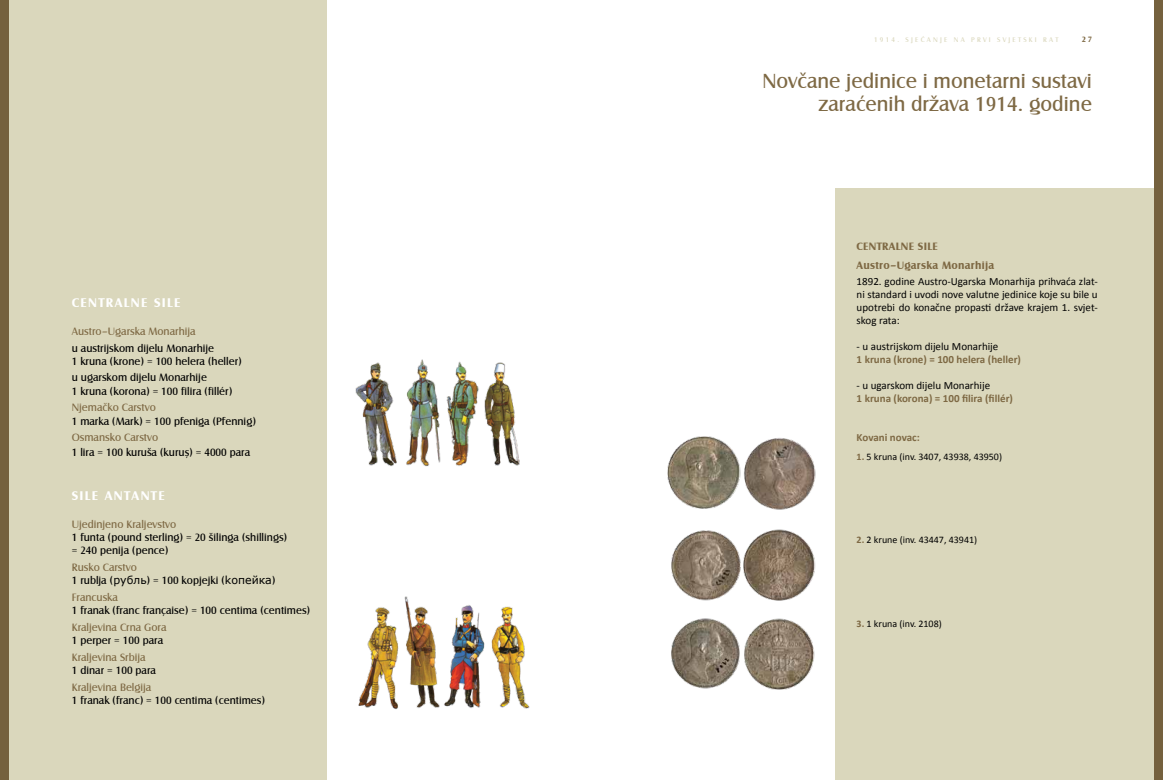
<style>
.page{position:relative;width:1163px;height:780px;background:#fff}
.page>*{position:absolute;margin:0;border:0;box-sizing:border-box;transform-origin:0 0}
.t1{font:21px/23.1px "Castle T";color:#7e6944;text-align:right}
.t2{font:700 13px "Castle T";letter-spacing:.1em;color:#fff}
.t3{font:11px/13.2px "Castle T";color:#000}
.t4{font:11px/13px "Calibri";color:#000;text-align:justify}
.t5{font:700 11px/13px "Calibri";color:#7e6944}
.t6{font:11px/13.2px "Castle T";color:#7e6944}
.t7{font:700 11px/18.7px "Castle T";letter-spacing:.025em;color:#7e6944}
.t8{font:10px "Calibri";color:#000}
.t9{font:700 8px "Castle T";color:#7e6944}
.t10{font:7px "Castle T";letter-spacing:.32em;color:#dad7bc}
.s1{color:#7e6944}
.s2{font-family:"Verdana"}
.s3{color:#000}
.s4{font-weight:400;color:#000}
.s5{font-weight:700;color:#7e6944}
</style>
<div class="page">
<div style="left:0;top:0;width:326px;height:780px;background:#dad7bc"></div>
<div style="left:0;top:0;width:9px;height:780px;background:#75613e"></div>
<img style="left:355px;top:359px;width:165px;height:108px">
<img style="left:358px;top:596px;width:172px;height:114px">
<div style="left:835px;top:189px;width:327px;height:591px;background:#dad7bc"></div>
<div style="left:1154px;top:0;width:8px;height:780px;background:#75613e"></div>
<img style="left:744px;top:438px;width:72px;height:72px">
<img style="left:667px;top:436px;width:74px;height:73px">
<img style="left:671px;top:530px;width:64px;height:71px">
<img style="left:735px;top:529px;width:81px;height:72px">
<img style="left:671px;top:618px;width:65px;height:71px">
<img style="left:736px;top:618px;width:79px;height:72px">
<p class="t2" style="left:72px;top:294px;width:110px">CENTRALNE SILE</p>
<p class="t3" style="left:72px;top:322px;width:144px;line-height:16.7px"><span class="s1">Austro–Ugarska Monarhija<br></span>u austrijskom dijelu Monarhije</p>
<p class="t3" style="left:72px;top:352px;width:171px;line-height:16.7px">1 kruna (krone) = 100 helera (heller) u ugarskom dijelu Monarhije</p>
<p class="t3" style="left:72px;top:382px;width:162px;line-height:16.7px">1 kruna (korona) = 100 filira (fillér)<br><span class="s1">Njemačko Carstvo</span></p>
<p class="t3" style="left:72px;top:412px;width:186px;line-height:16.7px">1 marka (Mark) = 100 pfeniga (Pfennig)<br><span class="s1">Osmansko Carstvo</span></p>
<p class="t3" style="left:72px;top:445px;width:180px">1 lira = 100 kuruša (kuruş) = 4000 para</p>
<p class="t2" style="left:72px;top:487px;width:94px">SILE ANTANTE</p>
<p class="t3" style="left:72px;top:517px;width:217px"><span class="s1">Ujedinjeno Kraljevstvo<br></span>1 funta (pound sterling) = 20 šilinga (shillings) = 240 penija (pence)</p>
<p class="t3" style="left:72px;top:560px;width:205px"><span class="s1">Rusko Carstvo<br></span>1 rublja (<span class="s2">pубль</span>) = 100 kopjejki (<span class="s2">kопейка</span>)</p>
<p class="t3" style="left:72px;top:590px;width:240px"><span class="s1">Francuska<br></span>1 franak (franc française) = 100 centima (centimes)</p>
<p class="t6" style="left:72px;top:620px;width:96px">Kraljevina Crna Gora<br><span class="s3">1 perper = 100 para</span></p>
<p class="t6" style="left:72px;top:650px;width:86px">Kraljevina Srbija<br><span class="s3">1 dinar = 100 para</span></p>
<p class="t3" style="left:72px;top:680px;width:195px"><span class="s1">Kraljevina Belgija<br></span>1 franak (franc) = 100 centima (centimes)</p>
<p class="t10" style="left:874px;top:35px;width:186px">1914. SJEĆANJE NA PRVI SVJETSKI RAT</p>
<p class="t9" style="left:1081px;top:34px;width:12px">27</p>
<p class="t1" style="left:762px;top:69px;width:331px">Novčane jedinice i monetarni sustavi zaraćenih država 1914. godine</p>
<p class="t7" style="left:856px;top:237px;width:139px">CENTRALNE SILE<br>Austro–Ugarska Monarhija</p>
<p class="t4" style="left:856px;top:274px;width:242px">1892. godine Austro-Ugarska Monarhija prihvaća zlat&shy;ni standard i uvodi nove valutne jedinice koje su bile u upotrebi do konačne propasti države krajem 1. svjet&shy;skog rata:</p>
<p class="t5" style="left:856px;top:339px;width:166px"><span class="s4">- u austrijskom dijelu Monarhije<br></span>1 kruna (krone) = 100 helera (heller)</p>
<p class="t5" style="left:856px;top:378px;width:158px"><span class="s4">- u ugarskom dijelu Monarhije<br></span>1 kruna (korona) = 100 filira (fillér)</p>
<p class="t5" style="left:856px;top:430px;width:65px">Kovani novac:</p>
<p class="t8" style="left:856px;top:450px;width:147px"><span class="s5">1.</span> 5 kruna (inv. 3407, 43938, 43950)</p>
<p class="t8" style="left:856px;top:533px;width:122px"><span class="s5">2.</span> 2 krune (inv. 43447, 43941)</p>
<p class="t8" style="left:856px;top:617px;width:87px"><span class="s5">3.</span> 1 kruna (inv. 2108)</p>
</div>
